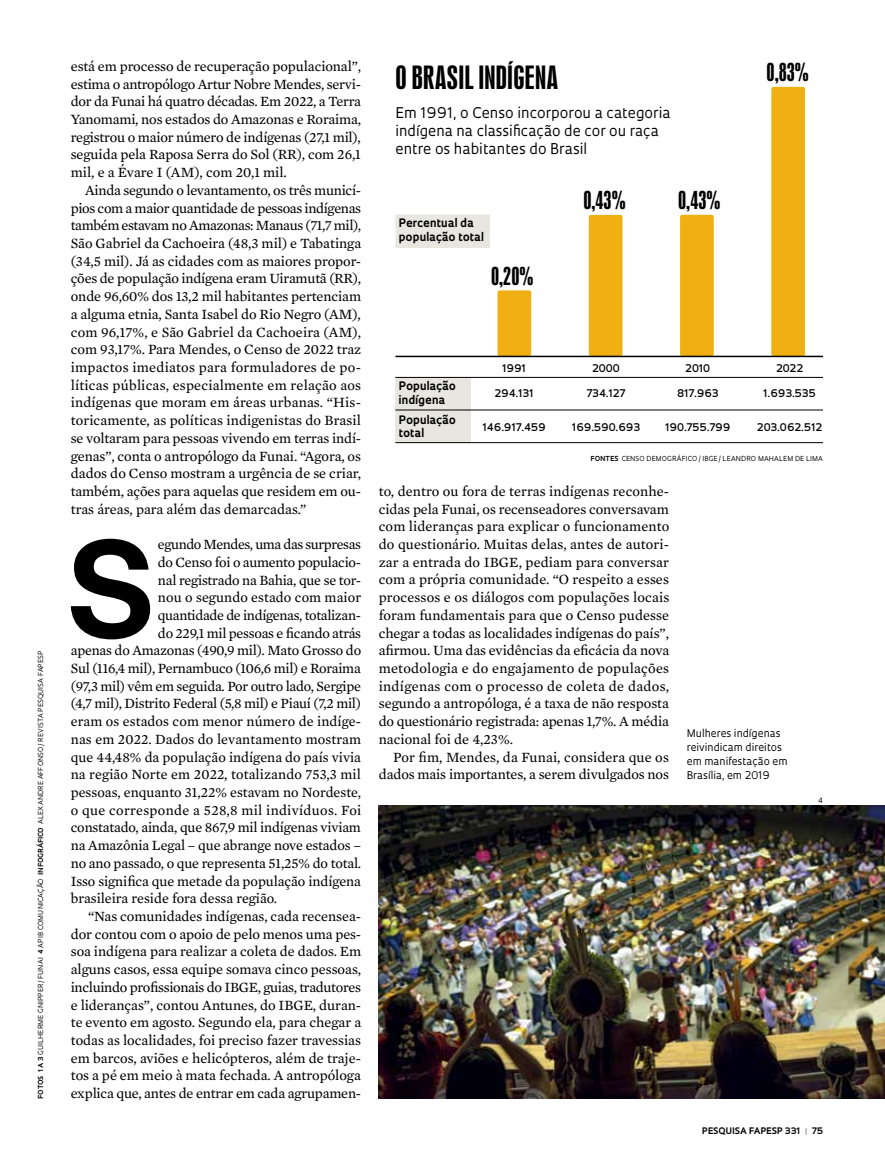
<style>
.page{position:relative;width:885px;height:1169px;background:#fff}
.page>*{position:absolute;margin:0;border:0;box-sizing:border-box;transform-origin:0 0}
.t1{font:600 136.8px "Elza";color:#000}
.t2{font:30px "Swiss 924 BT Regular B";letter-spacing:.01em;color:#000}
.t3{font:24px "Swiss 924 BT Regular B";color:#000}
.t4{font:14.4px/17.7px "Mercury Text G2";letter-spacing:-.005em;color:#000;text-align:justify}
.t5{font:14.4px/18.3px "Oculum";color:#000}
.t6{font:14.4px "Mercury Text G2";letter-spacing:-.025em;color:#000}
.t7{font:14.4px "Mercury Text G2";letter-spacing:.02em;color:#000}
.t8{font:14.4px "Mercury Text G2";letter-spacing:-.03em;color:#000}
.t9{font:700 11.4px/13.5px "Oculum";color:#000}
.t10{font:600 10.35px "Oculum";color:#000}
.t11{font:10.35px/14.1px "Oculum";color:#000}
.t12{font:700 8.7px "Oculum";letter-spacing:.015em;color:#000}
.t13{font:7.35px "Oculum";color:#000}
.t14{font:6.75px "Oculum";letter-spacing:.015em;color:#000}
.s1{font-weight:700}
.s2{color:#939598}
</style>
<div class="page">
<img style="left:379px;top:806px;width:506px;height:292px">
<div style="left:395px;top:377px;width:76px;height:66px;background:#e7e7e0"></div>
<div style="left:498px;top:290px;width:33px;height:66px;background:#f0af13;border-radius:2px"></div>
<div style="left:589px;top:215px;width:34px;height:141px;background:#f0af13;border-radius:2px"></div>
<div style="left:680px;top:215px;width:34px;height:141px;background:#f0af13;border-radius:2px"></div>
<div style="left:771px;top:87px;width:34px;height:269px;background:#f0af13;border-radius:2px"></div>
<div style="left:395px;top:214px;width:95px;height:34px;background:#e7e7e0"></div>
<hr style="left:395px;top:356px;width:428px;height:1px;background:#000">
<hr style="left:395px;top:377px;width:428px;height:1px;background:#000">
<hr style="left:395px;top:410px;width:428px;height:1px;background:#000">
<hr style="left:395px;top:442px;width:428px;height:1px;background:#000">
<p class="t14" style="left:36px;top:1098px;width:449px;rotate:-90deg"><span class="s1">FOTOS 1 A 3</span> GUILHERME GNIPPER/FUNAI <span class="s1">4</span> APIB COMUNICAÇÃO <span class="s1">INFOGRÁFICO</span> ALEXANDRE AFFONSO/REVISTA PESQUISA FAPESP</p>
<p class="t4" style="left:71px;top:56px;width:292px">está em processo de recuperação populacional”, estima o antropólogo Artur Nobre Mendes, servi&shy;dor da Funai há quatro décadas. Em 2022, a Terra Yanomami, nos estados do Amazonas e Roraima, registrou o maior número de indígenas (27,1 mil), seguida pela Raposa Serra do Sol (RR), com 26,1 mil, e a Évare I (AM), com 20,1 mil.</p>
<p class="t4" style="left:71px;top:180px;width:292px;text-indent:14px">Ainda segundo o levantamento, os três municí&shy;pios com a maior quantidade de pessoas indígenas também estavam no Amazonas: Manaus (71,7 mil), São Gabriel da Cachoeira (48,3 mil) e Tabatinga (34,5 mil). Já as cidades com as maiores propor&shy;ções de população indígena eram Uiramutã (RR), onde 96,60% dos 13,2 mil habitantes pertenciam a alguma etnia, Santa Isabel do Rio Negro (AM), com 96,17%, e São Gabriel da Cachoeira (AM), com 93,17%. Para Mendes, o Censo de 2022 traz impactos imediatos para formuladores de po&shy;líticas públicas, especialmente em relação aos indígenas que moram em áreas urbanas. “His&shy;toricamente, as políticas indigenistas do Brasil se voltaram para pessoas vivendo em terras indí&shy;genas”, conta o antropólogo da Funai. “Agora, os dados do Censo mostram a urgência de se criar, também, ações para aquelas que residem em ou&shy;tras áreas, para além das demarcadas.”</p>
<h1 class="t1" style="left:67px;top:491px;width:88px">S</h1>
<p class="t8" style="left:158px;top:534px;width:204px">egundo Mendes, uma das surpresas</p>
<p class="t4" style="left:158px;top:552px;width:205px">do Censo foi o aumento populacio-</p>
<p class="t4" style="left:158px;top:570px;width:205px">nal registrado na Bahia, que se tor-</p>
<p class="t4" style="left:158px;top:588px;width:205px">nou o segundo estado com maior</p>
<p class="t6" style="left:158px;top:604px;width:205px">quantidade de indígenas, totalizan-</p>
<p class="t4" style="left:158px;top:623px;width:205px">do 229,1 mil pessoas e ficando atrás</p>
<p class="t4" style="left:71px;top:641px;width:292px">apenas do Amazonas (490,9 mil). Mato Grosso do</p>
<p class="t4" style="left:71px;top:658px;width:292px">Sul (116,4 mil), Pernambuco (106,6 mil) e Roraima</p>
<p class="t4" style="left:71px;top:676px;width:292px">(97,3 mil) vêm em seguida. Por outro lado, Sergipe</p>
<p class="t4" style="left:71px;top:694px;width:292px">(4,7 mil), Distrito Federal (5,8 mil) e Piauí (7,2 mil)</p>
<p class="t4" style="left:71px;top:711px;width:292px">eram os estados com menor número de indíge-</p>
<p class="t4" style="left:71px;top:729px;width:292px">nas em 2022. Dados do levantamento mostram</p>
<p class="t4" style="left:71px;top:747px;width:292px">que 44,48% da população indígena do país vivia</p>
<p class="t4" style="left:71px;top:765px;width:292px">na região Norte em 2022, totalizando 753,3 mil</p>
<p class="t4" style="left:71px;top:782px;width:292px">pessoas, enquanto 31,22% estavam no Nordeste,</p>
<p class="t7" style="left:71px;top:799px;width:292px">o que corresponde a 528,8 mil indivíduos. Foi</p>
<p class="t4" style="left:71px;top:818px;width:292px">constatado, ainda, que 867,9 mil indígenas viviam</p>
<p class="t4" style="left:71px;top:835px;width:292px">na Amazônia Legal – que abrange nove estados –</p>
<p class="t4" style="left:71px;top:853px;width:292px">no ano passado, o que representa 51,25% do total.</p>
<p class="t4" style="left:71px;top:871px;width:292px">Isso significa que metade da população indígena</p>
<p class="t4" style="left:71px;top:888px;width:208px">brasileira reside fora dessa região.</p>
<p class="t4" style="left:88px;top:906px;width:274px">“Nas comunidades indígenas, cada recensea-</p>
<p class="t4" style="left:71px;top:924px;width:292px">dor contou com o apoio de pelo menos uma pes-</p>
<p class="t4" style="left:71px;top:942px;width:292px">soa indígena para realizar a coleta de dados. Em</p>
<p class="t4" style="left:71px;top:959px;width:292px">alguns casos, essa equipe somava cinco pessoas,</p>
<p class="t6" style="left:71px;top:976px;width:292px">incluindo profissionais do IBGE, guias, tradutores</p>
<p class="t4" style="left:71px;top:995px;width:292px">e lideranças”, contou Antunes, do IBGE, duran-</p>
<p class="t4" style="left:71px;top:1012px;width:292px">te evento em agosto. Segundo ela, para chegar a</p>
<p class="t4" style="left:71px;top:1030px;width:292px">todas as localidades, foi preciso fazer travessias</p>
<p class="t4" style="left:71px;top:1048px;width:292px">em barcos, aviões e helicópteros, além de traje-</p>
<p class="t4" style="left:71px;top:1066px;width:292px">tos a pé em meio à mata fechada. A antropóloga</p>
<p class="t4" style="left:71px;top:1083px;width:292px">explica que, antes de entrar em cada agrupamen-</p>
<h2 class="t2" style="left:395px;top:59px;width:164px">O BRASIL INDÍGENA</h2>
<p class="t5" style="left:395px;top:102px;width:277px">Em 1991, o Censo incorporou a categoria indígena na classificação de cor ou raça entre os habitantes do Brasil</p>
<p class="t9" style="left:399px;top:215px;width:87px">Percentual da população total</p>
<h3 class="t3" style="left:491px;top:261px;width:44px">0,20%</h3>
<h3 class="t3" style="left:583px;top:186px;width:44px">0,43%</h3>
<h3 class="t3" style="left:678px;top:186px;width:44px">0,43%</h3>
<h3 class="t3" style="left:767px;top:58px;width:44px">0,83%</h3>
<p class="t9" style="left:399px;top:378px;width:59px">População indígena</p>
<p class="t9" style="left:399px;top:412px;width:59px">População total</p>
<p class="t10" style="left:502px;top:361px;width:25px">1991</p>
<p class="t10" style="left:592px;top:361px;width:29px">2000</p>
<p class="t10" style="left:685px;top:361px;width:26px">2010</p>
<p class="t10" style="left:776px;top:361px;width:29px">2022</p>
<p class="t10" style="left:495px;top:386px;width:41px">294.131</p>
<p class="t10" style="left:587px;top:386px;width:40px">734.127</p>
<p class="t10" style="left:677px;top:386px;width:43px">817.963</p>
<p class="t10" style="left:763px;top:386px;width:54px">1.693.535</p>
<p class="t10" style="left:482px;top:420px;width:65px">146.917.459</p>
<p class="t10" style="left:572px;top:420px;width:70px">169.590.693</p>
<p class="t10" style="left:665px;top:420px;width:66px">190.755.799</p>
<p class="t10" style="left:757px;top:420px;width:67px">203.062.512</p>
<p class="t14" style="left:591px;top:453px;width:234px"><span class="s1">FONTES</span> CENSO DEMOGRÁFICO/ IBGE/LEANDRO MAHALEM DE LIMA</p>
<p class="t4" style="left:379px;top:481px;width:292px">to, dentro ou fora de terras indígenas reconhe&shy;cidas pela Funai, os recenseadores conversavam com lideranças para explicar o funcionamento do questionário. Muitas delas, antes de autori&shy;zar a entrada do IBGE, pediam para conversar com a própria comunidade. “O respeito a esses processos e os diálogos com populações locais foram fundamentais para que o Censo pudesse chegar a todas as localidades indígenas do país”, afirmou. Uma das evidências da eficácia da nova metodologia e do engajamento de populações indígenas com o processo de coleta de dados, segundo a antropóloga, é a taxa de não resposta do questionário registrada: apenas 1,7%. A média nacional foi de 4,23%.</p>
<p class="t4" style="left:379px;top:747px;width:292px;text-align:right">Por fim, Mendes, da Funai, considera que os dados mais importantes, a serem divulgados nos</p>
<p class="t11" style="left:687px;top:725px;width:102px">Mulheres indígenas reivindicam direitos em manifestação em<br>Brasília, em 2019</p>
<p class="t13" style="left:818px;top:795px;width:6px">4</p>
<p class="t12" style="left:702px;top:1124px;width:123px">PESQUISA FAPESP 331 <span class="s2">|</span> 75</p>
</div>
